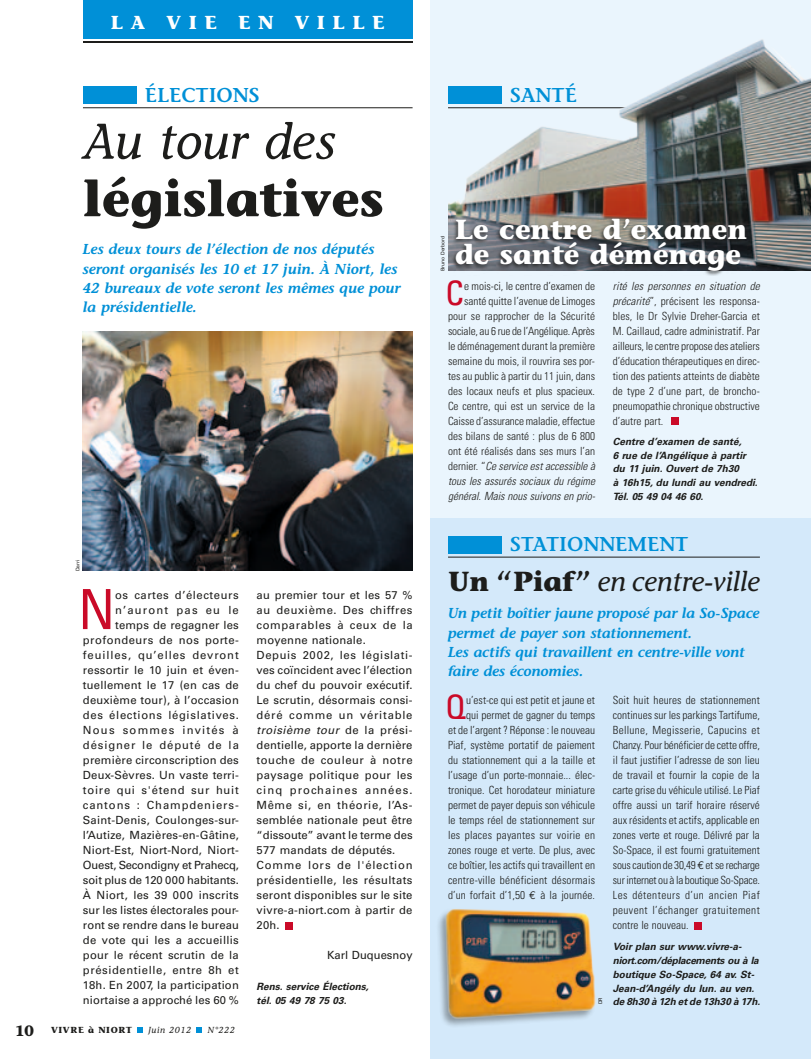
<style>
.page{position:relative;width:811px;height:1059px;background:#fff}
.page>*{position:absolute;margin:0;border:0;box-sizing:border-box;transform-origin:0 0}
.t1{font:condensed 55.5px "Univers";color:#ca0a28}
.t2{font:700 50px "Stone Informal";color:#1d1d1b}
.t3{font:italic 50px "Stone Informal";color:#1d1d1b}
.t4{font:condensed 33.62px "Univers";color:#ca0a28}
.t5{font:700 27.5px/25px "Stone Informal";color:#fff}
.t6{font:italic 27.5px "Stone Informal";color:#1d1d1b}
.t7{font:600 20px "Stone Informal";color:#0090d7}
.t8{font:700 18.75px "Stone Informal";letter-spacing:.4em;color:#fff}
.t9{font:italic 600 14.38px/19.4px "Stone Informal";color:#0090d7}
.t10{font:300 condensed 11.25px/15px "Univers";color:#1d1d1b;text-align:right}
.t11{font:11.25px/15px "Univers";letter-spacing:.015em;color:#1d1d1b;text-align:right}
.t12{font:italic 700 10px/13.8px "Univers";color:#1d1d1b}
.t13{font:700 8.75px "Stone Informal";letter-spacing:.075em;color:#1d1d1b}
.t14{font:italic 8.75px "Stone Informal";letter-spacing:.075em;color:#1d1d1b}
.t15{font:5px "Univers";color:#1d1d1b}
.s1{font-style:italic}
.s2{font-size:15px}
.s3{font-weight:700;font-style:normal}
.s4{font-family:"Euro Mono";font-weight:400;font-stretch:normal}
</style>
<div class="page">
<div style="left:430px;top:0;width:381px;height:518px;background:#eaf5fd"></div>
<div style="left:430px;top:518px;width:381px;height:541px;background:#d4e9fa"></div>
<svg style="left:137px;top:1027px;width:6px;height:5px"></svg>
<svg style="left:197px;top:1027px;width:5px;height:5px"></svg>
<div style="left:694px;top:922px;width:7px;height:7px;background:#ca0a28"></div>
<div style="left:448px;top:536px;width:53px;height:17px;background:#0090d7"></div>
<hr style="left:448px;top:557px;width:312px;height:1px;background:#1d1d1b">
<div style="left:83px;top:0;width:329px;height:39px;background:#0090d7"></div>
<hr style="left:83px;top:41px;width:329px;height:2px;background:#1d1d1b">
<div style="left:286px;top:922px;width:7px;height:7px;background:#ca0a28"></div>
<div style="left:83px;top:86px;width:53px;height:18px;background:#0090d7"></div>
<hr style="left:83px;top:107px;width:329px;height:1px;background:#1d1d1b">
<img style="left:83px;top:331px;width:329px;height:240px">
<img style="left:438px;top:909px;width:158px;height:117px">
<div style="left:672px;top:418px;width:7px;height:7px;background:#ca0a28"></div>
<img style="left:448px;top:39px;width:363px;height:232px">
<div style="left:450px;top:217px;width:298px;height:59px;background:#1d1d1b;opacity:.75"></div>
<h3 class="t8" style="left:111px;top:11px;width:275px">la vie en ville</h3>
<h3 class="t7" style="left:145px;top:83px;width:114px">ÉLECTIONS</h3>
<h2 class="t3" style="left:83px;top:112px;width:253px">Au tour des</h2>
<h2 class="t2" style="left:83px;top:168px;width:302px">législatives</h2>
<p class="t9" style="left:83px;top:240px;width:319px">Les deux tours de l’élection de nos députés seront organisés les 10 et 17 juin. À Niort, les 42 bureaux de vote seront les mêmes que pour la présidentielle.</p>
<p class="t15" style="left:75px;top:571px;width:13px;rotate:-90deg">Darri</p>
<h1 class="t1" style="left:78px;top:574px;width:38px">N</h1>
<p class="t11" style="left:83px;top:588px;width:157px">os cartes d’électeurs n’auront pas eu le temps de regagner les profondeurs de nos porte&shy;feuilles, qu’elles devront ressortir le 10 juin et éven&shy;tuellement le 17 (en cas de deuxième tour), à l’occasion des élections législatives.<br>Nous sommes invités à désigner le député de la première circonscription des<br>Deux-Sèvres. Un vaste terri&shy;toire qui s'étend sur huit cantons : Champdeniers-<br>Saint-Denis, Coulonges-sur&shy;l’Autize, Mazières-en-Gâtine,<br>Niort-Est, Niort-Nord, Niort-<br>Ouest, Secondigny et Prahecq, soit plus de 120 000 habitants.<br>À Niort, les 39 000 inscrits sur les listes électorales pour&shy;ront se rendre dans le bureau de vote qui les a accueillis pour le récent scrutin de la présidentielle, entre 8h et<br>18h. En 2007, la participation niortaise a approché les 60 %</p>
<p class="t11" style="left:257px;top:587px;width:157px;text-align:left">au premier tour et les 57 % au deuxième. Des chiffres comparables à ceux de la moyenne nationale.<br>Depuis 2002, les législati&shy;ves coïncident avec l’élection du chef du pouvoir exécutif.<br>Le scrutin, désormais consi&shy;déré comme un véritable <span class="s1">troisième tour</span> de la prési&shy;dentielle, apporte la dernière touche de couleur à notre paysage politique pour les cinq prochaines années.<br>Même si, en théorie, l’As&shy;semblée nationale peut être “dissoute” avant le terme des<br>577 mandats de députés.<br>Comme lors de l'élection présidentielle, les résultats seront disponibles sur le site vivre-a-niort.com à partir de<br>20h.</p>
<p class="t11" style="left:327px;top:948px;width:87px">Karl Duquesnoy</p>
<p class="t12" style="left:257px;top:980px;width:114px">Rens. service Élections, tél. 05 49 78 75 03.</p>
<p class="t13" style="left:15px;top:1024px;width:119px"><span class="s2">10</span> Vivre à Niort</p>
<p class="t14" style="left:148px;top:1024px;width:45px">Juin 2012</p>
<p class="t14" style="left:207px;top:1024px;width:29px">N°222</p>
<h3 class="t7" style="left:510px;top:83px;width:67px">SANTÉ</h3>
<p class="t15" style="left:440px;top:271px;width:37px;rotate:-90deg">Bruno Derbord</p>
<h3 class="t5" style="left:455px;top:216px;width:293px">Le centre d’examen de santé déménage</h3>
<h3 class="t4" style="left:445px;top:271px;width:20px">C</h3>
<p class="t10" style="left:448px;top:278px;width:149px">e mois-ci, le centre d’examen de santé quitte l’avenue de Limoges pour se rapprocher de la Sécurité sociale, au 6 rue de l’Angélique. Après le déménagement durant la première semaine du mois, il rouvrira ses por&shy;tes au public à partir du 11 juin, dans des locaux neufs et plus spacieux.<br>Ce centre, qui est un service de la Caisse d’assurance maladie, effectue des bilans de santé : plus de 6 800 ont été réalisés dans ses murs l’an dernier. “<span class="s1">Ce service est accessible à tous les assurés sociaux du régime général. Mais nous suivons en prio-</span></p>
<p class="t10" style="left:613px;top:278px;width:149px;text-align:justify"><span class="s1">rité les personnes en situation de précarité</span>”, précisent les responsa&shy;bles, le Dr Sylvie Dreher-Garcia et M. Caillaud, cadre administratif. Par ailleurs, le centre propose des ateliers d’éducation thérapeutiques en direc&shy;tion des patients atteints de diabète de type 2 d’une part, de broncho&shy;pneumopathie chronique obstructive d’autre part.</p>
<p class="t12" style="left:613px;top:434px;width:146px">Centre d’examen de santé,<br>6 rue de l’Angélique à partir du 11 juin. Ouvert de 7h30<br>à 16h15, du lundi au vendredi.<br>Tél. 05 49 04 46 60.</p>
<h3 class="t7" style="left:510px;top:532px;width:25px">STATIONNE</h3>
<h3 class="t7" style="left:627px;top:532px;width:35px">MENT</h3>
<h3 class="t6" style="left:448px;top:565px;width:313px"><span class="s3">Un “Piaf”</span> en centre-ville</h3>
<p class="t9" style="left:448px;top:604px;width:313px">Un petit boîtier jaune proposé par la So-Space permet de payer son stationnement.<br>Les actifs qui travaillent en centre-ville vont faire des économies.</p>
<h3 class="t4" style="left:445px;top:686px;width:22px">Q</h3>
<p class="t10" style="left:448px;top:693px;width:149px">u’est-ce qui est petit et jaune et<br>qui permet de gagner du temps<br>et de l’argent ? Réponse : le nouveau Piaf, système portatif de paiement du stationnement qui a la taille et l’usage d’un porte-monnaie... élec&shy;tronique. Cet horodateur miniature permet de payer depuis son véhicule le temps réel de stationnement sur les places payantes sur voirie en zones rouge et verte. De plus, avec ce boîtier, les actifs qui travaillent en centre-ville bénéficient désormais d’un forfait d’1,50 <span class="s4">€</span> à la journée.</p>
<p class="t10" style="left:613px;top:693px;width:149px;text-align:justify">Soit huit heures de stationnement continues sur les parkings Tartifume, Bellune, Megisserie, Capucins et Chanzy. Pour bénéficier de cette offre, il faut justifier l’adresse de son lieu de travail et fournir la copie de la carte grise du véhicule utilisé. Le Piaf offre aussi un tarif horaire réservé aux résidents et actifs, applicable en zones verte et rouge. Délivré par la So-Space, il est fourni gratuitement sous caution de 30,49 <span class="s4">€</span> et se recharge sur internet ou à la boutique So-Space.<br>Les détenteurs d’un ancien Piaf peuvent l’échanger gratuitement contre le nouveau.</p>
<p class="t12" style="left:613px;top:940px;width:149px">Voir plan sur www.vivre-a&shy;niort.com/déplacements ou à la boutique So-Space, 64 av. St-<br>Jean-d’Angély du lun. au ven. de 8h30 à 12h et de 13h30 à 17h.</p>
<p class="t15" style="left:597px;top:1004px;width:8px;rotate:-90deg">DR</p>
</div>
